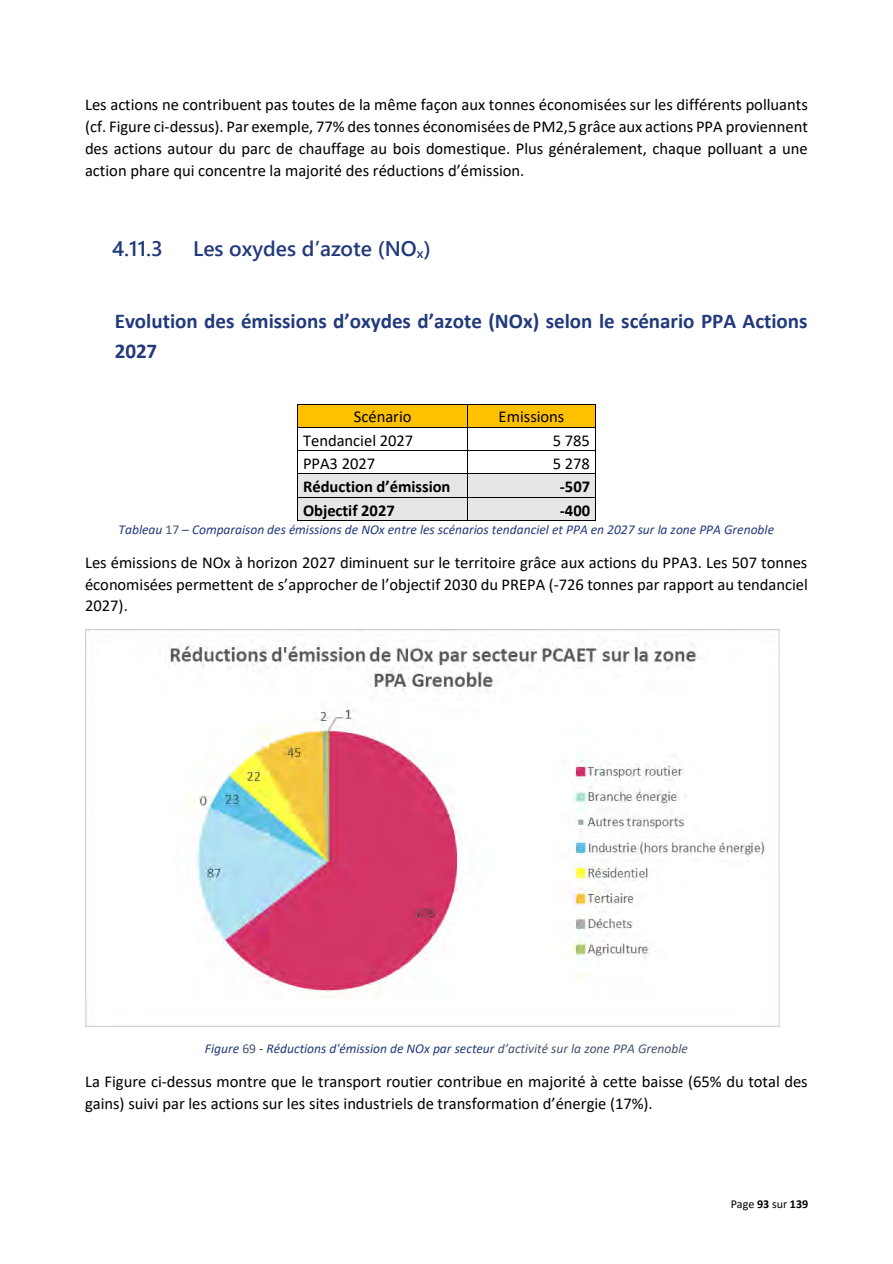
<style>
.page{position:relative;width:893px;height:1264px;background:#fff}
.page>*{position:absolute;margin:0;border:0;box-sizing:border-box;transform-origin:0 0}
.t1{font:700 21px/30.8px "Calibri";color:#223a7c}
.t2{font:600 21px "Segoe UI";color:#223a7c}
.t3{font:16.5px/21.8px "Calibri";color:#000;text-align:justify}
.t4{font:700 16.5px "Calibri";color:#000}
.t5{font:italic 13.5px "Calibri";color:#223a7c}
.t6{font:12px "Calibri";color:#000}
.s1{font-style:normal;color:#44546a}
.s2{color:#44546a}
.s3{font-weight:700}
</style>
<div class="page">
<div style="left:298px;top:404px;width:169px;height:23px;background:#ffc000"></div>
<div style="left:467px;top:404px;width:128px;height:23px;background:#ffc000"></div>
<hr style="left:298px;top:403px;width:169px;height:1px;background:#000">
<hr style="left:468px;top:403px;width:127px;height:1px;background:#000">
<hr style="left:298px;top:427px;width:169px;height:1px;background:#000">
<hr style="left:468px;top:427px;width:127px;height:1px;background:#000">
<hr style="left:298px;top:450px;width:169px;height:1px;background:#000">
<hr style="left:468px;top:450px;width:127px;height:1px;background:#000">
<div style="left:298px;top:474px;width:169px;height:22px;background:#e7e6e6"></div>
<div style="left:467px;top:474px;width:128px;height:22px;background:#e7e6e6"></div>
<hr style="left:298px;top:473px;width:169px;height:1px;background:#000">
<hr style="left:468px;top:473px;width:127px;height:1px;background:#000">
<div style="left:298px;top:497px;width:169px;height:23px;background:#e7e6e6"></div>
<div style="left:467px;top:497px;width:128px;height:23px;background:#e7e6e6"></div>
<hr style="left:298px;top:496px;width:169px;height:1px;background:#000">
<hr style="left:468px;top:496px;width:127px;height:1px;background:#000">
<svg style="left:297px;top:404px;width:1px;height:117px"></svg>
<hr style="left:298px;top:520px;width:169px;height:1px;background:#000">
<svg style="left:467px;top:404px;width:1px;height:117px"></svg>
<hr style="left:468px;top:520px;width:127px;height:1px;background:#000">
<svg style="left:595px;top:404px;width:1px;height:117px"></svg>
<img style="left:85px;top:629px;width:694px;height:397px">
<p class="t3" style="left:85px;top:95px;width:724px">Les actions ne contribuent pas toutes de la même façon aux tonnes économisées sur les différents polluants (cf. Figure ci-dessus). Par exemple, 77% des tonnes économisées de PM2,5 grâce aux actions PPA proviennent des actions autour du parc de chauffage au bois domestique. Plus généralement, chaque polluant a une action phare qui concentre la majorité des réductions d’émission.</p>
<p class="t2" style="left:112px;top:233px;width:52px">4.11.3</p>
<p class="t2" style="left:193px;top:233px;width:239px">Les oxydes d’azote (NO<sub>x</sub>)</p>
<p class="t1" style="left:115px;top:307px;width:694px">Evolution des émissions d’oxydes d’azote (NOx) selon le scénario PPA Actions<br>2027</p>
<p class="t3" style="left:354px;top:407px;width:59px">Scénario</p>
<p class="t3" style="left:498px;top:407px;width:67px">Emissions</p>
<p class="t3" style="left:303px;top:430px;width:112px">Tendanciel 2027</p>
<p class="t3" style="left:552px;top:430px;width:39px">5 785</p>
<p class="t3" style="left:303px;top:454px;width:74px">PPA3 2027</p>
<p class="t3" style="left:552px;top:454px;width:39px">5 278</p>
<p class="t4" style="left:303px;top:479px;width:149px">Réduction d’émission</p>
<p class="t4" style="left:560px;top:479px;width:32px">-507</p>
<p class="t4" style="left:303px;top:503px;width:93px">Objectif 2027</p>
<p class="t4" style="left:560px;top:503px;width:32px">-400</p>
<p class="t5" style="left:118px;top:523px;width:657px">Tableau <span class="s1">17</span> – Comparaison des émissions de NOx entre les scénarios tendanciel et PPA en 2027 sur la zone PPA Grenoble</p>
<p class="t3" style="left:85px;top:553px;width:724px">Les émissions de NOx à horizon 2027 diminuent sur le territoire grâce aux actions du PPA3. Les 507 tonnes économisées permettent de s’approcher de l’objectif 2030 du PREPA (-726 tonnes par rapport au tendanciel 2027).</p>
<p class="t5" style="left:205px;top:1042px;width:484px">Figure <span class="s1">69</span> - Réductions d'émission de NOx par secteur <span class="s2">d’activité sur la zone PPA Grenoble</span></p>
<p class="t3" style="left:85px;top:1072px;width:724px">La Figure ci-dessus montre que le transport routier contribue en majorité à cette baisse (65% du total des gains) suivi par les actions sur les sites industriels de transformation d’énergie (17%).</p>
<p class="t6" style="left:730px;top:1198px;width:79px">Page <span class="s3">93</span> sur <span class="s3">139</span></p>
</div>
